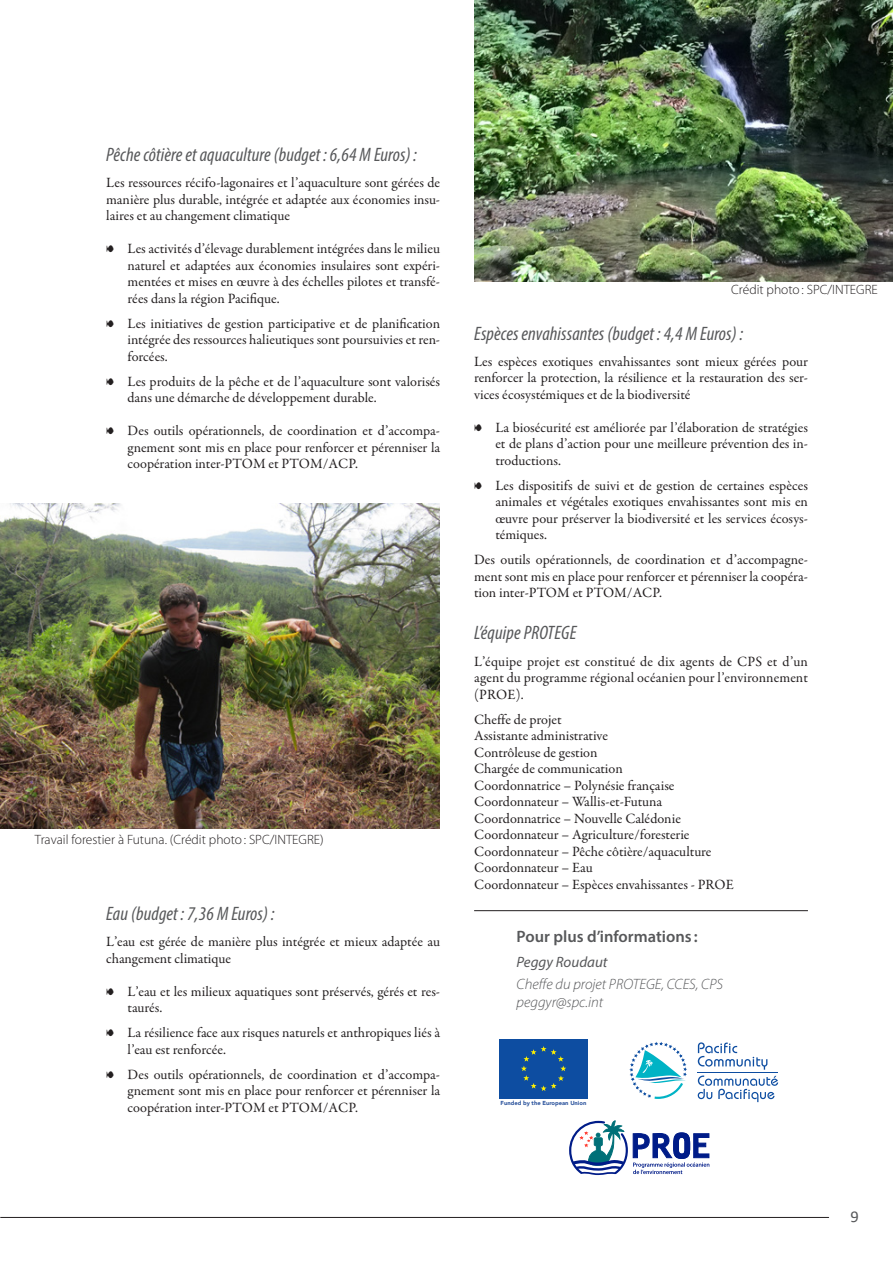
<style>
.page{position:relative;width:893px;height:1263px;background:#fff}
.page>*{position:absolute;margin:0;border:0;box-sizing:border-box;transform-origin:0 0}
.VF-Heading_2{font:italic condensed 19.5px "Myriad Pro";letter-spacing:.005em;color:#57585a}
.for_more_information{font:600 16.5px "Myriad Pro";color:#57585a}
.t1{font:16.5px "Calibri";color:#57585a}
.for_more_info_email{font:italic 300 15px "Myriad Pro";color:#57585a}
.For_more_info_name{font:italic 15px "Myriad Pro";color:#57585a}
.VF-body_9_5{font:14.25px/16.5px "Garamond Premr Pro";color:#231f20;text-align:justify}
.caption_Figure{font:300 13.5px "Myriad Pro";color:#231f20}
.t2{font:900 5.85px "Avenir";color:#2e559e}
.s1{font-family:"Poissonnerie"}
</style>
<div class="page">
<hr style="left:0;top:1217px;width:829px;height:1px;background:#231f20">
<img style="left:0;top:503px;width:439px;height:325px">
<img style="left:474px;top:0;width:419px;height:281px">
<hr style="left:474px;top:910px;width:334px;height:1px;background:#231f20">
<svg style="left:698px;top:1042px;width:80px;height:60px"></svg>
<hr style="left:698px;top:1072px;width:80px;height:1px;background:#0d4da1">
<svg style="left:629px;top:1042px;width:58px;height:57px"></svg>
<div style="left:499px;top:1039px;width:89px;height:59px;background:#0d4da1"></div>
<svg style="left:521px;top:1046px;width:45px;height:45px"></svg>
<svg style="left:569px;top:1120px;width:140px;height:55px"></svg>
<p class="VF-Heading_2" style="left:106px;top:143px;width:312px">Pêche côtière et aquaculture (budget : 6,64 M Euros) :</p>
<p class="VF-body_9_5" style="left:106px;top:175px;width:335px">Les ressources récifo-lagonaires et l’aquaculture sont gérées de manière plus durable, intégrée et adaptée aux économies insu&shy;laires et au changement climatique</p>
<p class="VF-body_9_5" style="left:128px;top:241px;width:314px;text-indent:-21px"><span class="s1">8</span> Les activités d’élevage durablement intégrées dans le milieu naturel et adaptées aux économies insulaires sont expéri&shy;mentées et mises en œuvre à des échelles pilotes et transfé&shy;rées dans la région Pacifique.</p>
<p class="VF-body_9_5" style="left:128px;top:315px;width:314px;text-indent:-21px"><span class="s1">8</span> Les initiatives de gestion participative et de planification intégrée des ressources halieutiques sont poursuivies et ren&shy;forcées.</p>
<p class="VF-body_9_5" style="left:128px;top:373px;width:314px;text-indent:-21px"><span class="s1">8</span> Les produits de la pêche et de l’aquaculture sont valorisés dans une démarche de développement durable.</p>
<p class="VF-body_9_5" style="left:128px;top:423px;width:314px;text-indent:-21px"><span class="s1">8</span> Des outils opérationnels, de coordination et d’accompa&shy;gnement sont mis en place pour renforcer et pérenniser la coopération inter-PTOM et PTOM/ACP.</p>
<p class="caption_Figure" style="left:35px;top:831px;width:290px">Travail forestier à Futuna. (Crédit photo: SPC/INTEGRE)</p>
<p class="VF-Heading_2" style="left:106px;top:902px;width:170px">Eau (budget : 7,36 M Euros) :</p>
<p class="VF-body_9_5" style="left:106px;top:934px;width:335px">L’eau est gérée de manière plus intégrée et mieux adaptée au changement climatique</p>
<p class="VF-body_9_5" style="left:128px;top:983px;width:314px;text-indent:-21px"><span class="s1">8</span> L’eau et les milieux aquatiques sont préservés, gérés et res&shy;taurés.</p>
<p class="VF-body_9_5" style="left:128px;top:1025px;width:314px;text-indent:-21px"><span class="s1">8</span> La résilience face aux risques naturels et anthropiques liés à l’eau est renforcée.</p>
<p class="VF-body_9_5" style="left:128px;top:1066px;width:314px;text-indent:-21px"><span class="s1">8</span> Des outils opérationnels, de coordination et d’accompa&shy;gnement sont mis en place pour renforcer et pérenniser la coopération inter-PTOM et PTOM/ACP.</p>
<p class="caption_Figure" style="left:731px;top:282px;width:148px">Crédit photo: SPC/INTEGRE</p>
<p class="VF-Heading_2" style="left:474px;top:321px;width:270px">Espèces envahissantes (budget : 4,4 M Euros) :</p>
<p class="VF-body_9_5" style="left:474px;top:353px;width:335px">Les espèces exotiques envahissantes sont mieux gérées pour renforcer la protection, la résilience et la restauration des ser&shy;vices écosystémiques et de la biodiversité</p>
<p class="VF-body_9_5" style="left:495px;top:419px;width:314px;text-indent:-21px"><span class="s1">8</span> La biosécurité est améliorée par l’élaboration de stratégies et de plans d’action pour une meilleure prévention des in&shy;troductions.</p>
<p class="VF-body_9_5" style="left:495px;top:477px;width:314px;text-indent:-21px"><span class="s1">8</span> Les dispositifs de suivi et de gestion de certaines espèces animales et végétales exotiques envahissantes sont mis en œuvre pour préserver la biodiversité et les services écosys&shy;témiques.</p>
<p class="VF-body_9_5" style="left:474px;top:552px;width:335px">Des outils opérationnels, de coordination et d’accompagne&shy;ment sont mis en place pour renforcer et pérenniser la coopéra&shy;tion inter-PTOM et PTOM/ACP.</p>
<p class="VF-Heading_2" style="left:474px;top:621px;width:104px">L’équipe PROTEGE</p>
<p class="VF-body_9_5" style="left:474px;top:653px;width:335px">L’équipe projet est constitué de dix agents de CPS et d’un agent du programme régional océanien pour l’environnement (PROE).</p>
<p class="VF-body_9_5" style="left:474px;top:711px;width:89px">Cheffe de projet</p>
<p class="VF-body_9_5" style="left:474px;top:728px;width:135px">Assistante administrative</p>
<p class="VF-body_9_5" style="left:474px;top:744px;width:125px">Contrôleuse de gestion</p>
<p class="VF-body_9_5" style="left:474px;top:761px;width:150px">Chargée de communication</p>
<p class="VF-body_9_5" style="left:474px;top:777px;width:202px">Coordonnatrice – Polynésie française</p>
<p class="VF-body_9_5" style="left:474px;top:794px;width:189px">Coordonnateur – Wallis-et-Futuna</p>
<p class="VF-body_9_5" style="left:474px;top:810px;width:208px">Coordonnatrice – Nouvelle Calédonie</p>
<p class="VF-body_9_5" style="left:474px;top:827px;width:217px">Coordonnateur – Agriculture/foresterie</p>
<p class="VF-body_9_5" style="left:474px;top:843px;width:239px">Coordonnateur – Pêche côtière/aquaculture</p>
<p class="VF-body_9_5" style="left:474px;top:860px;width:120px">Coordonnateur – Eau</p>
<p class="VF-body_9_5" style="left:474px;top:876px;width:261px">Coordonnateur – Espèces envahissantes - PROE</p>
<p class="for_more_information" style="left:517px;top:926px;width:182px">Pour plus d’informations :</p>
<p class="For_more_info_name" style="left:517px;top:953px;width:92px">Peggy Roudaut</p>
<p class="for_more_info_email" style="left:517px;top:975px;width:208px">Cheffe du projet PROTEGE, CCES, CPS</p>
<p class="for_more_info_email" style="left:517px;top:993px;width:88px">peggyr@spc.int</p>
<p class="t2" style="left:501px;top:1098px;width:87px">Funded by the European Union</p>
<p class="t1" style="left:850px;top:1205px;width:10px">9</p>
</div>
